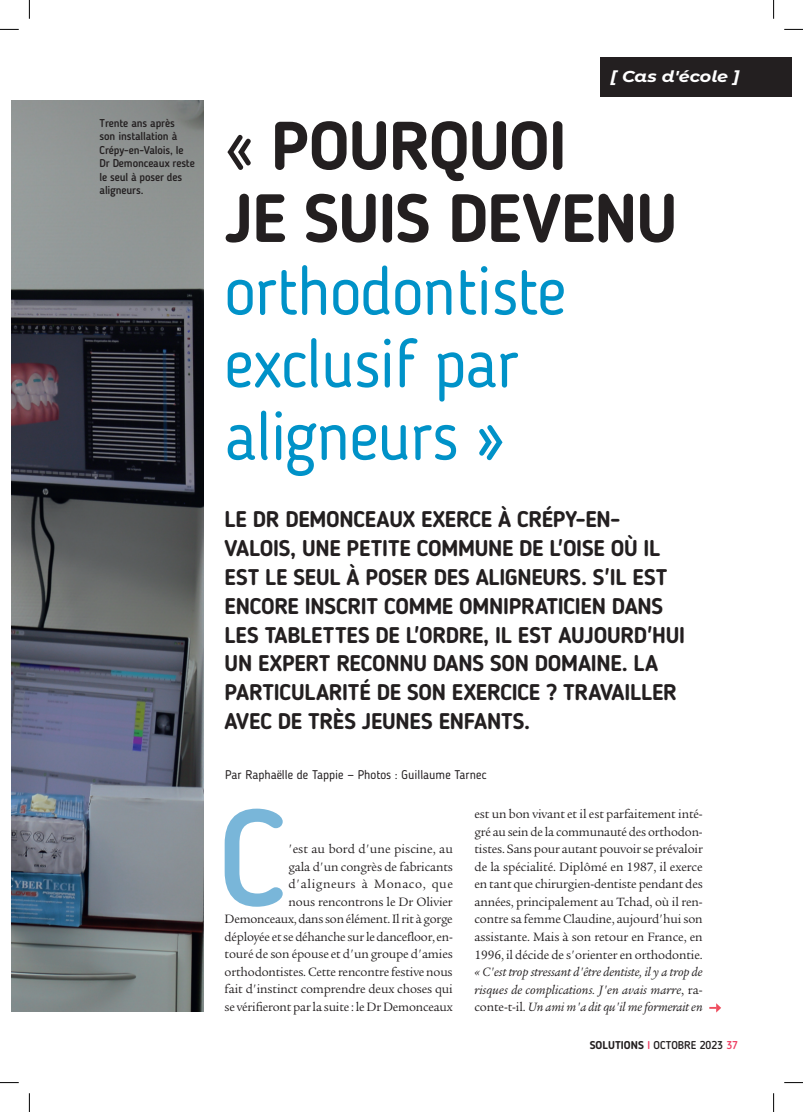
<style>
.page{position:relative;width:803px;height:1112px;background:#fff}
.page>*{position:absolute;margin:0;border:0;box-sizing:border-box;transform-origin:0 0}
.t1{font:500 135.75px "Blogger Sans";color:#79b6d9}
.t2{font:67.5px/72.5px "Blogger Sans";letter-spacing:-.01em;color:#0092c8}
.t3{font:700 67.5px/72.5px "Blogger Sans";letter-spacing:-.01em;color:#231f20}
.t4{font:700 22.5px/28.8px "Blogger Sans";letter-spacing:-.01em;color:#231f20}
.t5{font:italic 700 15.75px "Montserrat Alternates";letter-spacing:-.005em;color:#fff;scale:1.11 1}
.t6{font:13.12px/17.5px "Legacy Serif Std";letter-spacing:-.01em;color:#231f20;text-align:right}
.t7{font:italic 13.12px/17.5px "Legacy Serif Std";color:#231f20;text-align:justify}
.t8{font:12.5px "Blogger Sans";color:#231f20}
.t9{font:500 11.25px/13.5px "Blogger Sans";letter-spacing:-.01em;color:#231f20}
.s1{font-style:normal}
.s2{font-weight:700}
.s3{color:#ee3b60}
</style>
<div class="page">
<img style="left:12px;top:100px;width:192px;height:911px">
<svg style="left:709px;top:1003px;width:12px;height:9px"></svg>
<div style="left:600px;top:58px;width:191px;height:39px;background:#231f20"></div>
<svg style="left:0;top:29px;width:19px;height:1px"></svg>
<svg style="left:784px;top:29px;width:19px;height:1px"></svg>
<svg style="left:0;top:1082px;width:19px;height:1px"></svg>
<svg style="left:784px;top:1082px;width:19px;height:1px"></svg>
<svg style="left:29px;top:0;width:1px;height:19px"></svg>
<svg style="left:29px;top:1093px;width:1px;height:18px"></svg>
<svg style="left:773px;top:0;width:1px;height:19px"></svg>
<svg style="left:773px;top:1093px;width:1px;height:18px"></svg>
<p class="t5" style="left:610px;top:65px;width:118px">[ Cas d'école ]</p>
<p class="t9" style="left:100px;top:116px;width:97px">Trente ans après<br>son installation à<br>Crépy-en-Valois, le<br>Dr Demonceaux reste le seul à poser des aligneurs.</p>
<h2 class="t3" style="left:225px;top:109px;width:454px">« POURQUOI<br>JE SUIS DEVENU</h2>
<h2 class="t2" style="left:225px;top:254px;width:343px">orthodontiste exclusif par aligneurs »</h2>
<p class="t4" style="left:225px;top:505px;width:462px">LE DR DEMONCEAUX EXERCE À CRÉPY-EN-VALOIS, UNE PETITE COMMUNE DE L'OISE OÙ IL EST LE SEUL À POSER DES ALIGNEURS. S'IL EST ENCORE INSCRIT COMME OMNIPRATICIEN DANS LES TABLETTES DE L'ORDRE, IL EST AUJOURD'HUI UN EXPERT RECONNU DANS SON DOMAINE. LA PARTICULARITÉ DE SON EXERCICE ? TRAVAILLER AVEC DE TRÈS JEUNES ENFANTS.</p>
<p class="t8" style="left:225px;top:767px;width:263px">Par Raphaëlle de Tappie — Photos : Guillaume Tarnec</p>
<h1 class="t1" style="left:219px;top:776px;width:69px">C</h1>
<p class="t6" style="left:225px;top:840px;width:230px">'est au bord d'une piscine, au<br>gala d'un congrès de fabricants d'aligneurs à Monaco, que<br>nous rencontrons le Dr Olivier Demonceaux, dans son élément. Il rit à gorge déployée et se déhanche sur le dancefloor, en&shy;touré de son épouse et d'un groupe d'amies orthodontistes. Cette rencontre festive nous fait d'instinct comprendre deux choses qui se vérifieront par la suite : le Dr Demonceaux</p>
<p class="t6" style="left:474px;top:805px;width:230px;text-align:justify">est un bon vivant et il est parfaitement inté&shy;gré au sein de la communauté des orthodon&shy;tistes. Sans pour autant pouvoir se prévaloir de la spécialité. Diplômé en 1987, il exerce en tant que chirurgien-dentiste pendant des années, principalement au Tchad, où il ren&shy;contre sa femme Claudine, aujourd'hui son assistante. Mais à son retour en France, en 1996, il décide de s'orienter en orthodontie.</p>
<p class="t7" style="left:474px;top:962px;width:230px">« C'est trop stressant d'être dentiste, il y a trop de risques de complications. J'en avais marre<span class="s1">, ra&shy;conte-t-il.</span> Un ami m'a dit qu'il me formerait en</p>
<p class="t9" style="left:590px;top:1037px;width:150px"><span class="s2">SOLUTIONS</span> <span class="s3">I</span> OCTOBRE 2023 <span class="s3">37</span></p>
</div>
